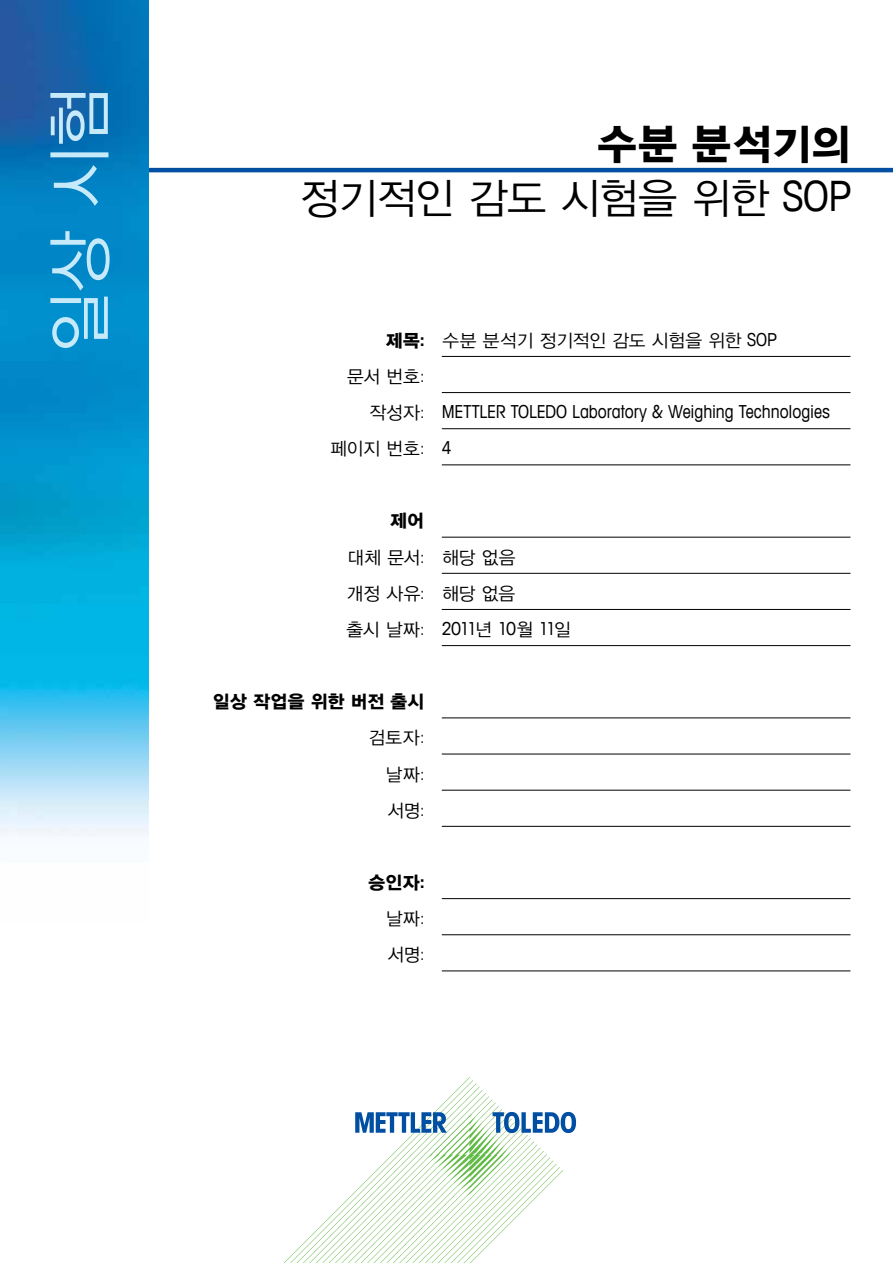
<style>
.page{position:relative;width:893px;height:1263px;background:#fff}
.page>*{position:absolute;margin:0;border:0;box-sizing:border-box;transform-origin:0 0}
.t1{font:66px "YDIYGO120 KS Cpc EUC H";color:#c7eafb}
.t2{font:42px "YDIYGO120 KS Cpc EUC H";letter-spacing:-.09em;color:#000}
.t3{font:42px "YDIYGO160 KS Cpc EUC H";letter-spacing:-.045em;color:#000}
.t4{font:18px/36.2px "YDIYGO120 KS Cpc EUC H";letter-spacing:-.075em;color:#000}
.t5{font:condensed 18px "Avant Garde Com";letter-spacing:-.005em;color:#000}
.t6{font:18px "YDIYGO160 KS Cpc EUC H";letter-spacing:-.055em;color:#000}
.s1{font-family:"Avant Garde Com";font-stretch:condensed}
.s2{font-family:"YDIYGO160 KS Cpc EUC H"}
.s3{font-family:"Avant Garde Com";font-weight:700;font-stretch:condensed}
.s4{font-family:"YDIYGO120 KS Cpc EUC H";font-stretch:normal}
</style>
<div class="page">
<hr style="left:138px;top:168px;width:755px;height:4px;background:#004fa3">
<img style="left:0;top:0;width:149px;height:837px">
<hr style="left:442px;top:356px;width:408px;height:1px;background:#000">
<hr style="left:442px;top:392px;width:408px;height:1px;background:#000">
<hr style="left:442px;top:428px;width:408px;height:1px;background:#000">
<hr style="left:442px;top:464px;width:408px;height:1px;background:#000">
<hr style="left:442px;top:537px;width:408px;height:1px;background:#000">
<hr style="left:442px;top:573px;width:408px;height:1px;background:#000">
<hr style="left:442px;top:609px;width:408px;height:1px;background:#000">
<hr style="left:442px;top:645px;width:408px;height:1px;background:#000">
<hr style="left:442px;top:717px;width:408px;height:1px;background:#000">
<hr style="left:442px;top:754px;width:408px;height:1px;background:#000">
<hr style="left:442px;top:790px;width:408px;height:1px;background:#000">
<hr style="left:442px;top:826px;width:408px;height:1px;background:#000">
<hr style="left:442px;top:898px;width:408px;height:1px;background:#000">
<hr style="left:442px;top:934px;width:408px;height:1px;background:#000">
<hr style="left:442px;top:970px;width:408px;height:1px;background:#000">
<svg style="left:284px;top:1077px;width:292px;height:186px"></svg>
<h1 class="t1" style="left:46px;top:355px;width:272px;rotate:-90deg">일상 시험</h1>
<h2 class="t3" style="left:596px;top:124px;width:257px">수분 분석기의</h2>
<h2 class="t2" style="left:299px;top:178px;width:554px">정기적인 감도 시험을 위한 <span class="s1">SOP</span></h2>
<p class="t4" style="left:346px;top:322px;width:432px;text-indent:39px"><span class="s2">제목</span><span class="s3">:</span> 수분 분석기 정기적인 감도 시험을 위한 <span class="s1">SOP </span>문서 번호<span class="s1">:</span></p>
<p class="t5" style="left:369px;top:400px;width:463px"><span class="s4">작성자</span>: METTLER TOLEDO Laboratory &amp; Weighing Technologies</p>
<p class="t4" style="left:330px;top:431px;width:123px">페이지 번호<span class="s1">: 4</span></p>
<p class="t6" style="left:390px;top:512px;width:37px">제어</p>
<p class="t4" style="left:346px;top:539px;width:171px">대체 문서<span class="s1">:</span> 해당 없음 개정 사유<span class="s1">:</span> 해당 없음</p>
<p class="t5" style="left:346px;top:617px;width:227px"><span class="s4">출시 날짜</span>: 2011<span class="s4">년</span> 10<span class="s4">월</span> 11<span class="s4">일</span></p>
<p class="t6" style="left:212px;top:693px;width:214px">일상 작업을 위한 버전 출시</p>
<p class="t4" style="left:385px;top:720px;width:41px;text-align:justify;text-indent:-17px">검토자<span class="s1">: </span>날짜<span class="s1">: </span>서명<span class="s1">:</span></p>
<p class="t6" style="left:368px;top:873px;width:58px">승인자<span class="s3">:</span></p>
<p class="t4" style="left:385px;top:901px;width:41px">날짜<span class="s1">: </span>서명<span class="s1">:</span></p>
</div>
